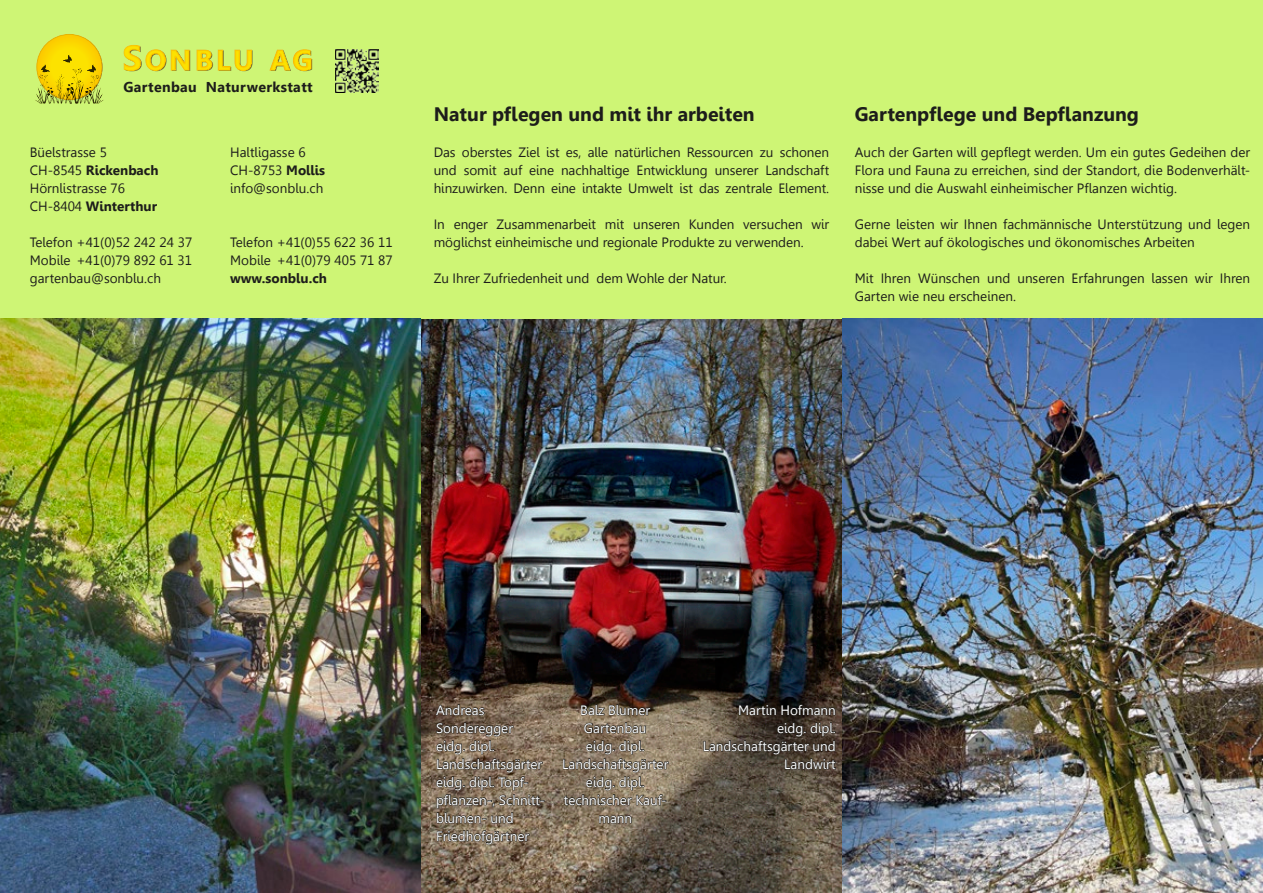
<style>
.page{position:relative;width:1263px;height:893px;background:#fff}
.page>*{position:absolute;margin:0;border:0;box-sizing:border-box;transform-origin:0 0}
.t1{font:700 19.5px "Leelawadee";color:#1d1d1b}
.t2{font:700 14.25px "Leelawadee";letter-spacing:.025em;color:#1d1d1b}
.t3{font:13.5px/18px "Leelawadee";color:#1d1d1b}
.t4{font:13.5px/18px "Leelawadee";color:#fff}
.t5{font:700 13.5px "Leelawadee";color:#1d1d1b}
.s1{font-weight:700}
</style>
<div class="page">
<img style="left:421px;top:319px;width:421px;height:574px">
<div style="left:0;top:0;width:1263px;height:319px;background:#cef575"></div>
<img style="left:0;top:319px;width:421px;height:574px">
<div style="left:35px;top:33px;width:69px;height:68px;background:#f00;opacity:.26"></div>
<svg style="left:35px;top:35px;width:69px;height:4px"></svg>
<div style="left:27px;top:39px;width:84px;height:67px;background:#fbe000;opacity:.21"></div>
<div style="left:122px;top:42px;width:189px;height:30px;background:#f00;opacity:.34"></div>
<img style="left:335px;top:49px;width:43px;height:43px">
<svg style="left:435px;top:704px;width:50px;height:12px"></svg>
<svg style="left:436px;top:722px;width:108px;height:102px;background:#6d5e4e"></svg>
<svg style="left:437px;top:830px;width:93px;height:15px"></svg>
<svg style="left:581px;top:704px;width:70px;height:12px"></svg>
<svg style="left:584px;top:722px;width:62px;height:12px"></svg>
<svg style="left:563px;top:740px;width:106px;height:66px;background:#746756"></svg>
<svg style="left:599px;top:815px;width:33px;height:9px"></svg>
<svg style="left:739px;top:704px;width:96px;height:12px"></svg>
<svg style="left:703px;top:722px;width:133px;height:50px;background:#4a4036"></svg>
<img style="left:842px;top:319px;width:421px;height:574px">
<p class="t2" style="left:123px;top:79px;width:191px">Gartenbau Naturwerkstatt</p>
<p class="t3" style="left:30px;top:143px;width:130px">Büelstrasse 5<br>CH-8545 <span class="s1">Rickenbach<br></span>Hörnlistrasse 76<br>CH-8404 <span class="s1">Winterthur</span></p>
<p class="t3" style="left:30px;top:233px;width:164px;text-align:justify">Telefon +41(0)52 242 24 37<br>Mobile +41(0)79 892 61 31 gartenbau@sonblu.ch</p>
<p class="t3" style="left:230px;top:143px;width:97px">Haltligasse 6<br>CH-8753 <span class="s1">Mollis </span>info@sonblu.ch</p>
<p class="t3" style="left:230px;top:233px;width:164px">Telefon +41(0)55 622 36 11<br>Mobile +41(0)79 405 71 87</p>
<p class="t5" style="left:230px;top:270px;width:98px">www.sonblu.ch</p>
<h1 class="t1" style="left:434px;top:103px;width:322px">Natur pflegen und mit ihr arbeiten</h1>
<p class="t3" style="left:434px;top:143px;width:397px;text-align:justify">Das oberstes Ziel ist es, alle natürlichen Ressourcen zu schonen und somit auf eine nachhaltige Entwicklung unserer Landschaft hinzuwirken. Denn eine intakte Umwelt ist das zentrale Element.</p>
<p class="t3" style="left:434px;top:215px;width:397px">In enger Zusammenarbeit mit unseren Kunden versuchen wir möglichst einheimische und regionale Produkte zu verwenden.</p>
<p class="t3" style="left:434px;top:269px;width:294px">Zu Ihrer Zufriedenheit und dem Wohle der Natur.</p>
<h1 class="t1" style="left:855px;top:103px;width:286px">Gartenpflege und Bepflanzung</h1>
<p class="t3" style="left:855px;top:143px;width:397px;text-align:justify">Auch der Garten will gepflegt werden. Um ein gutes Gedeihen der Flora und Fauna zu erreichen, sind der Standort, die Bodenverhält&shy;nisse und die Auswahl einheimischer Pflanzen wichtig.</p>
<p class="t3" style="left:855px;top:215px;width:397px">Gerne leisten wir Ihnen fachmännische Unterstützung und legen dabei Wert auf ökologisches und ökonomisches Arbeiten</p>
<p class="t3" style="left:855px;top:269px;width:397px">Mit Ihren Wünschen und unseren Erfahrungen lassen wir Ihren<br>Garten wie neu erscheinen.</p>
<p class="t4" style="left:436px;top:701px;width:110px">Andreas<br>Sonderegger eidg. dipl.<br>Landschaftsgärter eidg. dipl. Topf&shy;pflanzen-, Schnitt&shy;blumen- und<br>Friedhofgärtner</p>
<p class="t4" style="left:562px;top:701px;width:108px;text-align:center">Balz Blumer<br>Gartenbau<br>eidg. dipl.<br>Landschaftsgärter eidg. dipl. technischer Kauf&shy;mann</p>
<p class="t4" style="left:703px;top:701px;width:135px;text-align:right">Martin Hofmann<br>eidg. dipl.<br>Landschaftsgärter und<br>Landwirt</p>
</div>
